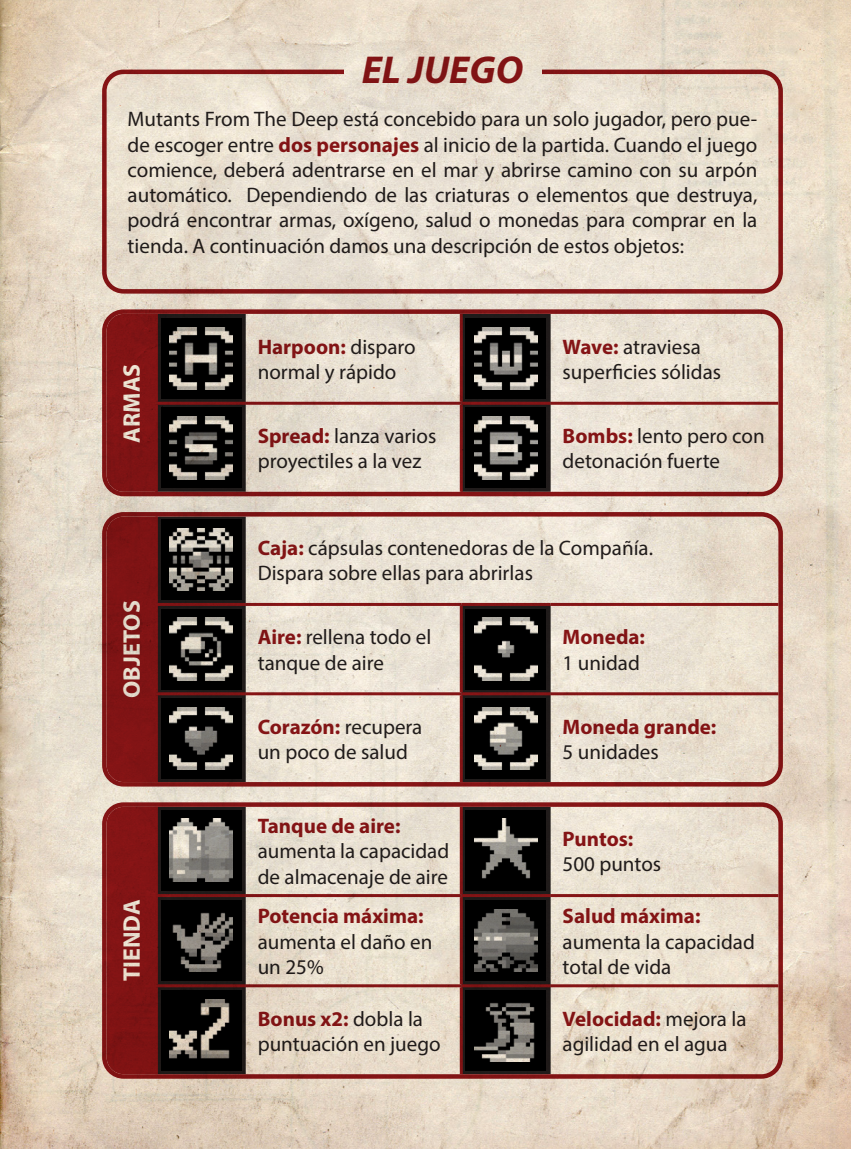
<style>
.page{position:relative;width:851px;height:1149px;background:#fff}
.page>*{position:absolute;margin:0;border:0;box-sizing:border-box;transform-origin:0 0}
.t1{font:italic 700 39px "Myriad Pro";color:#8f171a}
.t2{font:700 24px "Myriad Pro";color:#fff}
.t3{font:21px/25.2px "Myriad Pro";color:#231f20}
.t4{font:700 21px "Myriad Pro";color:#8f171a}
.s1{font-weight:700;color:#8f171a}
</style>
<div class="page">
<img style="left:0;top:0;width:850px;height:1148px">
<h1 class="t1" style="left:362px;top:44px;width:163px">EL JUEGO</h1>
<p class="t3" style="left:128px;top:106px;width:631px;text-align:justify">Mutants From The Deep está concebido para un solo jugador, pero pue&shy;de escoger entre <span class="s1">dos personajes</span> al inicio de la partida. Cuando el juego comience, deberá adentrarse en el mar y abrirse camino con su arpón automático. Dependiendo de las criaturas o elementos que destruya, podrá encontrar armas, oxígeno, salud o monedas para comprar en la tienda. A continuación damos una descripción de estos objetos:</p>
<p class="t2" style="left:116px;top:442px;width:80px;rotate:-90deg">ARMAS</p>
<p class="t2" style="left:116px;top:697px;width:99px;rotate:-90deg">OBJETOS</p>
<p class="t2" style="left:116px;top:980px;width:83px;rotate:-90deg">TIENDA</p>
<p class="t3" style="left:258px;top:334px;width:160px"><span class="s1">Harpoon:</span> disparo normal y rápido</p>
<p class="t3" style="left:562px;top:334px;width:160px"><span class="s1">Wave:</span> atraviesa superficies sólidas</p>
<p class="t3" style="left:258px;top:423px;width:180px"><span class="s1">Spread:</span> lanza varios proyectiles a la vez</p>
<p class="t3" style="left:562px;top:423px;width:203px"><span class="s1">Bombs:</span> lento pero con detonación fuerte</p>
<p class="t3" style="left:258px;top:535px;width:397px"><span class="s1">Caja:</span> cápsulas contenedoras de la Compañía.<br>Dispara sobre ellas para abrirlas</p>
<p class="t3" style="left:258px;top:624px;width:175px"><span class="s1">Aire:</span> rellena todo el tanque de aire</p>
<p class="t4" style="left:562px;top:623px;width:84px">Moneda:</p>
<p class="t3" style="left:562px;top:649px;width:79px">1 unidad</p>
<p class="t3" style="left:258px;top:713px;width:166px"><span class="s1">Corazón:</span> recupera un poco de salud</p>
<p class="t4" style="left:562px;top:712px;width:155px">Moneda grande:</p>
<p class="t3" style="left:562px;top:738px;width:98px">5 unidades</p>
<p class="t4" style="left:258px;top:812px;width:144px">Tanque de aire:</p>
<p class="t3" style="left:258px;top:838px;width:193px">aumenta la capacidad de almacenaje de aire</p>
<p class="t4" style="left:258px;top:902px;width:167px">Potencia máxima:</p>
<p class="t3" style="left:258px;top:928px;width:176px">aumenta el daño en un 25%</p>
<p class="t4" style="left:562px;top:824px;width:72px">Puntos:</p>
<p class="t3" style="left:562px;top:850px;width:100px">500 puntos</p>
<p class="t4" style="left:562px;top:902px;width:139px">Salud máxima:</p>
<p class="t3" style="left:562px;top:928px;width:194px">aumenta la capacidad total de vida</p>
<p class="t3" style="left:258px;top:1005px;width:184px"><span class="s1">Bonus x2:</span> dobla la puntuación en juego</p>
<p class="t3" style="left:562px;top:1005px;width:185px"><span class="s1">Velocidad:</span> mejora la agilidad en el agua</p>
</div>
